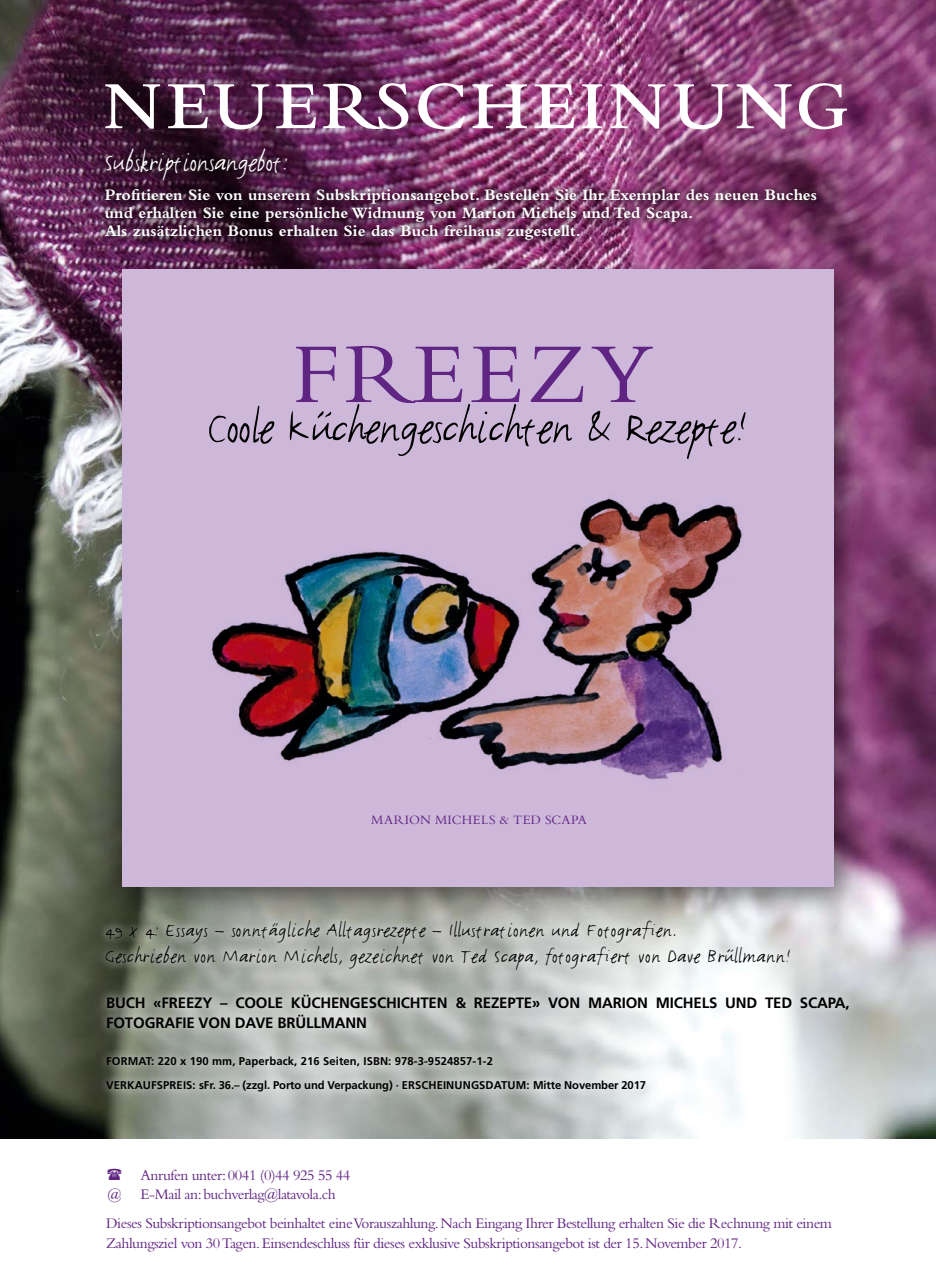
<style>
.page{position:relative;width:936px;height:1276px;background:#fff}
.page>*{position:absolute;margin:0;border:0;box-sizing:border-box;transform-origin:0 0}
.t1{font:88.8px "Bembo Std";letter-spacing:.05em;color:#602483}
.t2{font:600 70.5px "Bembo Std";letter-spacing:.065em;color:#fff}
.t3{font:52.2px "Leftscript";letter-spacing:-.02em;color:#000}
.t4{font:30px "Leftscript";letter-spacing:-.02em;color:#fff}
.t5{font:22.5px/26.5px "Leftscript";letter-spacing:.01em;color:#000}
.t6{font:700 16.5px/18px "Bembo Std";color:#fff}
.t7{font:15.3px/29.2px "Bembo Std";letter-spacing:-.03em;color:#602483}
.t8{font:700 15px/19.5px "Frutiger LT Std";letter-spacing:-.01em;color:#000}
.t9{font:13.35px "Bembo Std";letter-spacing:.025em;color:#602483}
.t10{font:700 11.25px/24.5px "Frutiger LT Std";letter-spacing:.01em;color:#000}
</style>
<div class="page">
<img style="left:0;top:0;width:935px;height:1139px">
<div style="left:106px;top:254px;width:761px;height:667px;background:#000;opacity:.5"></div>
<div style="left:122px;top:270px;width:711px;height:617px;background:#ceb8da"></div>
<img style="left:211px;top:498px;width:532px;height:282px">
<div style="left:97px;top:911px;width:701px;height:67px;background:#fff;opacity:.75"></div>
<div style="left:84px;top:974px;width:785px;height:139px;background:#fff;opacity:.75"></div>
<div style="left:96px;top:140px;width:729px;height:109px;background:#000;opacity:.75"></div>
<h2 class="t2" style="left:103px;top:67px;width:746px">NEUERSCHEINUNG</h2>
<h3 class="t4" style="left:105px;top:145px;width:186px">Subskriptionsangebot:</h3>
<p class="t6" style="left:105px;top:186px;width:713px">Profitieren Sie von unserem Subskriptionsangebot. Bestellen Sie Ihr Exemplar des neuen Buches und erhalten Sie eine persönliche Widmung von Marion Michels und Ted Scapa.<br>Als zusätzlichen Bonus erhalten Sie das Buch freihaus zugestellt.</p>
<h1 class="t1" style="left:292px;top:322px;width:364px">FREEZY</h1>
<h3 class="t3" style="left:207px;top:398px;width:543px">Coole Küchengeschichten &amp; Rezepte!</h3>
<p class="t9" style="left:371px;top:811px;width:217px">MARION MICHELS &amp; TED SCAPA</p>
<h3 class="t5" style="left:105px;top:917px;width:687px">49 x 4: Essays – sonntägliche Alltagsrezepte – Illustrationen und Fotografien.<br>Geschrieben von Marion Michels, gezeichnet von Ted Scapa, fotografiert von Dave Brüllmann!</h3>
<p class="t8" style="left:106px;top:993px;width:745px">BUCH «FREEZY – COOLE KÜCHENGESCHICHTEN &amp; REZEPTE» VON MARION MICHELS UND TED SCAPA,<br>FOTOGRAFIE VON DAVE BRÜLLMANN</p>
<p class="t10" style="left:106px;top:1048px;width:541px">FORMAT: 220 x 190 mm, Paperback, 216 Seiten, ISBN: 978-3-9524857-1-2<br>VERKAUFSPREIS: sFr. 36.– (zzgl. Porto und Verpackung) ∙ ERSCHEINUNGSDATUM: Mitte November 2017</p>
<p class="t7" style="left:141px;top:1160px;width:211px">Anrufen unter: 0041 (0)44 925 55 44</p>
<p class="t7" style="left:106px;top:1179px;width:727px;text-indent:35px">E-Mail an: buchverlag@latavola.ch<br>Dieses Subskriptionsangebot beinhaltet eine Vorauszahlung. Nach Eingang Ihrer Bestellung erhalten Sie die Rechnung mit einem</p>
<p class="t7" style="left:106px;top:1228px;width:637px">Zahlungsziel von 30 Tagen. Einsendeschluss für dieses exklusive Subskriptionsangebot ist der 15. November 2017.</p>
<p class="t7" style="left:107px;top:1179px;width:16px">@</p>
</div>
